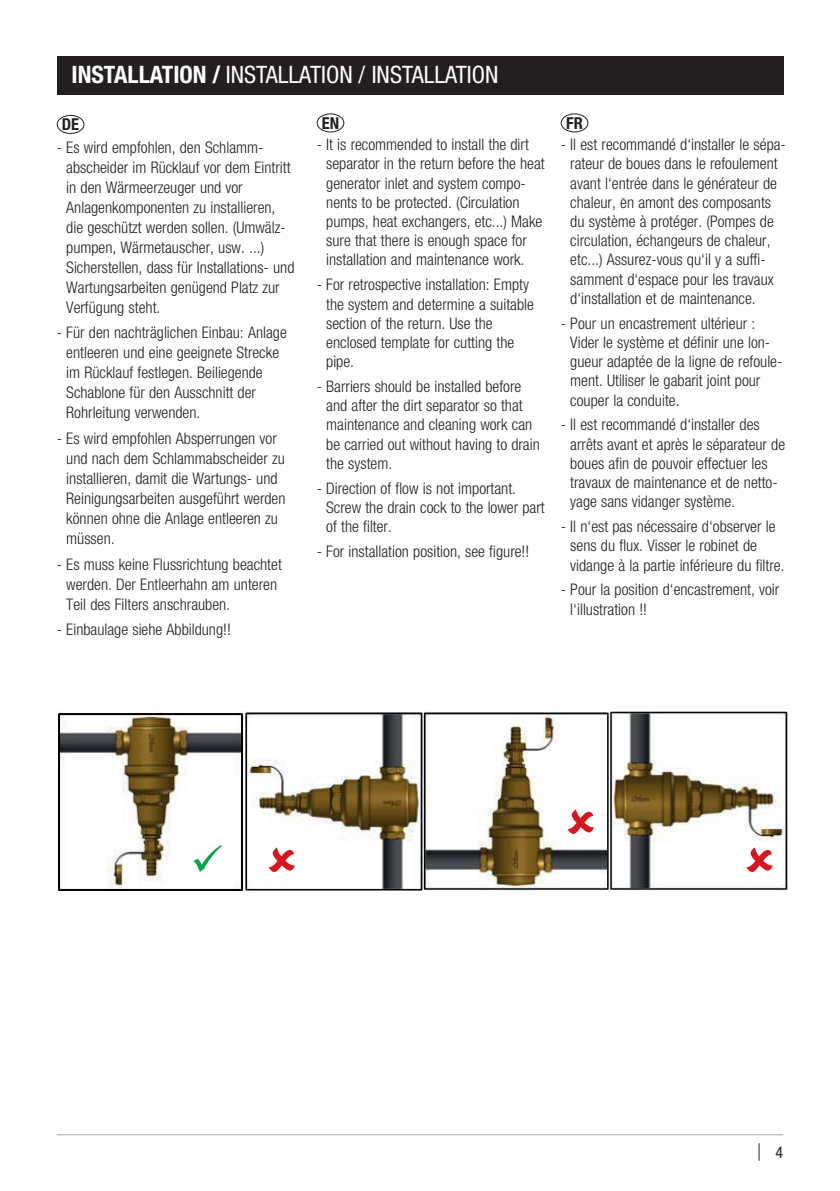
<style>
.page{position:relative;width:840px;height:1191px;background:#fff}
.page>*{position:absolute;margin:0;border:0;box-sizing:border-box;transform-origin:0 0}
.t1{font:condensed 24px "Helvetica Neue LT Pro";color:#fff}
.t2{font:700 condensed 16.4px "Helvetica Neue LT Pro";color:#231f20}
.t3{font:300 condensed 16px/19.2px "Helvetica Neue LT Pro";color:#231f20}
.t4{font:condensed 16px "Helvetica Neue LT Pro";color:#231f20}
.s1{font-weight:700}
</style>
<div class="page">
<svg style="left:758px;top:1143px;width:1px;height:17px"></svg>
<hr style="left:57px;top:1134px;width:725px;height:1px;background:#a8a9ad">
<div style="left:57px;top:57px;width:725px;height:38px;background:#231f20"></div>
<div style="left:57px;top:115px;width:27px;height:19px;border:1px solid #231f20;border-radius:50%"></div>
<img style="left:59px;top:712px;width:727px;height:178px">
<svg style="left:268px;top:847px;width:27px;height:25px"></svg>
<svg style="left:746px;top:847px;width:26px;height:25px"></svg>
<svg style="left:567px;top:809px;width:27px;height:25px"></svg>
<svg style="left:193px;top:845px;width:29px;height:27px"></svg>
<div style="left:316px;top:113px;width:28px;height:19px;border:1px solid #231f20;border-radius:50%"></div>
<div style="left:560px;top:113px;width:28px;height:19px;border:1px solid #231f20;border-radius:50%"></div>
<h1 class="t1" style="left:71px;top:61px;width:428px"><span class="s1">INSTALLATION /</span> INSTALLATION / INSTALLATION</h1>
<p class="t2" style="left:62px;top:115px;width:19px">DE</p>
<p class="t3" style="left:66px;top:137px;width:229px;line-height:20px;text-indent:-10px">- Es wird empfohlen, den Schlamm&shy;abscheider im Rücklauf vor dem Eintritt in den Wärmeerzeuger und vor Anlagenkomponenten zu installieren, die geschützt werden sollen. (Umwälz&shy;pumpen, Wärmetauscher, usw. ...)<br>Sicherstellen, dass für Installations- und Wartungsarbeiten genügend Platz zur Verfügung steht.</p>
<p class="t3" style="left:66px;top:322px;width:222px;line-height:20px;text-indent:-10px">- Für den nachträglichen Einbau: Anlage entleeren und eine geeignete Strecke im Rücklauf festlegen. Beiliegende Schablone für den Ausschnitt der Rohrleitung verwenden.</p>
<p class="t3" style="left:66px;top:428px;width:220px;line-height:20px;text-indent:-10px">- Es wird empfohlen Absperrungen vor und nach dem Schlammabscheider zu installieren, damit die Wartungs- und<br>Reinigungsarbeiten ausgeführt werden können ohne die Anlage entleeren zu müssen.</p>
<p class="t3" style="left:66px;top:554px;width:217px;line-height:20px;text-indent:-10px">- Es muss keine Flussrichtung beachtet werden. Der Entleerhahn am unteren<br>Teil des Filters anschrauben.</p>
<p class="t3" style="left:57px;top:620px;width:175px">- Einbaulage siehe Abbildung!!</p>
<p class="t2" style="left:321px;top:113px;width:19px">EN</p>
<p class="t3" style="left:326px;top:135px;width:220px;text-indent:-10px">- It is recommended to install the dirt separator in the return before the heat generator inlet and system compo&shy;nents to be protected. (Circulation pumps, heat exchangers, etc...) Make sure that there is enough space for installation and maintenance work.</p>
<p class="t3" style="left:326px;top:275px;width:209px;text-indent:-10px">- For retrospective installation: Empty the system and determine a suitable section of the return. Use the enclosed template for cutting the pipe.</p>
<p class="t3" style="left:326px;top:377px;width:215px;text-indent:-10px">- Barriers should be installed before and after the dirt separator so that maintenance and cleaning work can be carried out without having to drain the system.</p>
<p class="t3" style="left:326px;top:478px;width:220px;text-indent:-10px">- Direction of flow is not important.<br>Screw the drain cock to the lower part of the filter.</p>
<p class="t3" style="left:316px;top:542px;width:214px">- For installation position, see figure!!</p>
<p class="t2" style="left:566px;top:113px;width:18px">FR</p>
<p class="t3" style="left:570px;top:135px;width:217px;text-indent:-10px">- Il est recommandé d‘installer le sépa&shy;rateur de boues dans le refoulement avant l‘entrée dans le générateur de chaleur, en amont des composants du système à protéger. (Pompes de circulation, échangeurs de chaleur, etc...) Assurez-vous qu‘il y a suffi&shy;samment d‘espace pour les travaux d‘installation et de maintenance.</p>
<p class="t3" style="left:570px;top:313px;width:213px;text-indent:-10px">- Pour un encastrement ultérieur :<br>Vider le système et définir une lon&shy;gueur adaptée de la ligne de refoule&shy;ment. Utiliser le gabarit joint pour couper la conduite.</p>
<p class="t3" style="left:570px;top:415px;width:216px;text-indent:-10px">- Il est recommandé d‘installer des arrêts avant et après le séparateur de boues afin de pouvoir effectuer les travaux de maintenance et de netto&shy;yage sans vidanger système.</p>
<p class="t3" style="left:570px;top:517px;width:215px;text-indent:-10px">- Il n‘est pas nécessaire d‘observer le sens du flux. Visser le robinet de vidange à la partie inférieure du filtre.</p>
<p class="t3" style="left:570px;top:580px;width:210px;text-indent:-10px">- Pour la position d‘encastrement, voir l‘illustration !!</p>
<p class="t4" style="left:775px;top:1142px;width:9px">4</p>
</div>
